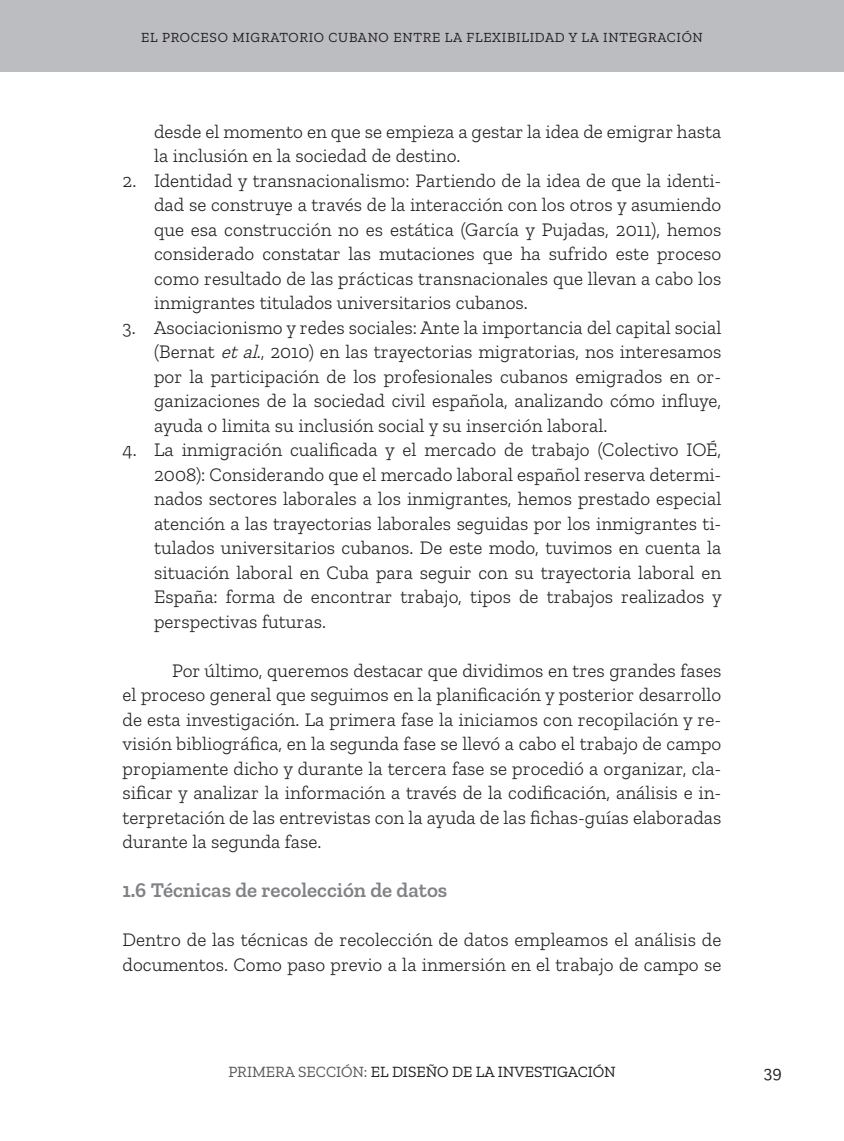
<style>
.page{position:relative;width:844px;height:1141px;background:#fff}
.page>*{position:absolute;margin:0;border:0;box-sizing:border-box;transform-origin:0 0}
._1_1_SUBTITULO{font:600 21px "Zilla Slab";color:#808285}
.CUERPO_DE_TEXTO{font:300 19.25px/24.5px "Zilla Slab";color:#231f20;text-align:justify}
.PRIMER_PARRAFO_SIN_C{font:300 19.25px/24.5px "Zilla Slab";color:#231f20}
.t1{font:17.5px "Zilla Slab";color:#231f20}
.t2{font:15.75px "Zilla Slab";color:#231f20}
.t3{font:14px "Zilla Slab";letter-spacing:.05em;color:#231f20}
.s1{font-style:italic}
.s2{color:#57585a}
</style>
<div class="page">
<div style="left:0;top:0;width:843px;height:72px;background:#bcbdc0"></div>
<p class="t3" style="left:141px;top:29px;width:563px">EL PROCESO MIGRATORIO CUBANO ENTRE LA FLEXIBILIDAD Y LA INTEGRACIÓN</p>
<p class="CUERPO_DE_TEXTO" style="left:154px;top:119px;width:568px">desde el momento en que se empieza a gestar la idea de emigrar hasta la inclusión en la sociedad de destino.</p>
<p class="CUERPO_DE_TEXTO" style="left:154px;top:168px;width:568px;text-indent:-32px">2. Identidad y transnacionalismo: Partiendo de la idea de que la identi&shy;dad se construye a través de la interacción con los otros y asumiendo que esa construcción no es estática (García y Pujadas, 2011), hemos considerado constatar las mutaciones que ha sufrido este proceso como resultado de las prácticas transnacionales que llevan a cabo los inmigrantes titulados universitarios cubanos.</p>
<p class="CUERPO_DE_TEXTO" style="left:154px;top:315px;width:568px;text-indent:-32px">3. Asociacionismo y redes sociales: Ante la importancia del capital social (Bernat <span class="s1">etal</span>., 2010) en las trayectorias migratorias, nos interesamos por la participación de los profesionales cubanos emigrados en or&shy;ganizaciones de la sociedad civil española, analizando cómo influye, ayuda o limita su inclusión social y su inserción laboral.</p>
<p class="CUERPO_DE_TEXTO" style="left:154px;top:438px;width:569px;text-indent:-32px">4. La inmigración cualificada y el mercado de trabajo (Colectivo IOÉ, 2008): Considerando que el mercado laboral español reserva determi&shy;nados sectores laborales a los inmigrantes, hemos prestado especial atención a las trayectorias laborales seguidas por los inmigrantes ti&shy;tulados universitarios cubanos. De este modo, tuvimos en cuenta la situación laboral en Cuba para seguir con su trayectoria laboral en España: forma de encontrar trabajo, tipos de trabajos realizados y perspectivas futuras.</p>
<p class="CUERPO_DE_TEXTO" style="left:122px;top:658px;width:600px;text-indent:50px">Por último, queremos destacar que dividimos en tres grandes fases el proceso general que seguimos en la planificación y posterior desarrollo de esta investigación. La primera fase la iniciamos con recopilación y re&shy;visión bibliográfica, en la segunda fase se llevó a cabo el trabajo de campo propiamente dicho y durante la tercera fase se procedió a organizar, cla&shy;sificar y analizar la información a través de la codificación, análisis e in&shy;terpretación de las entrevistas con la ayuda de las fichas-guías elaboradas durante la segunda fase.</p>
<p class="_1_1_SUBTITULO" style="left:122px;top:878px;width:326px">1.6 Técnicas de recolección de datos</p>
<p class="PRIMER_PARRAFO_SIN_C" style="left:122px;top:928px;width:600px">Dentro de las técnicas de recolección de datos empleamos el análisis de documentos. Como paso previo a la inmersión en el trabajo de campo se</p>
<p class="t2" style="left:228px;top:1063px;width:388px"><span class="s2">PRIMERA SECCIÓN:</span> EL DISEÑO DE LA INVESTIGACIÓN</p>
<p class="t1" style="left:763px;top:1062px;width:19px">39</p>
</div>
